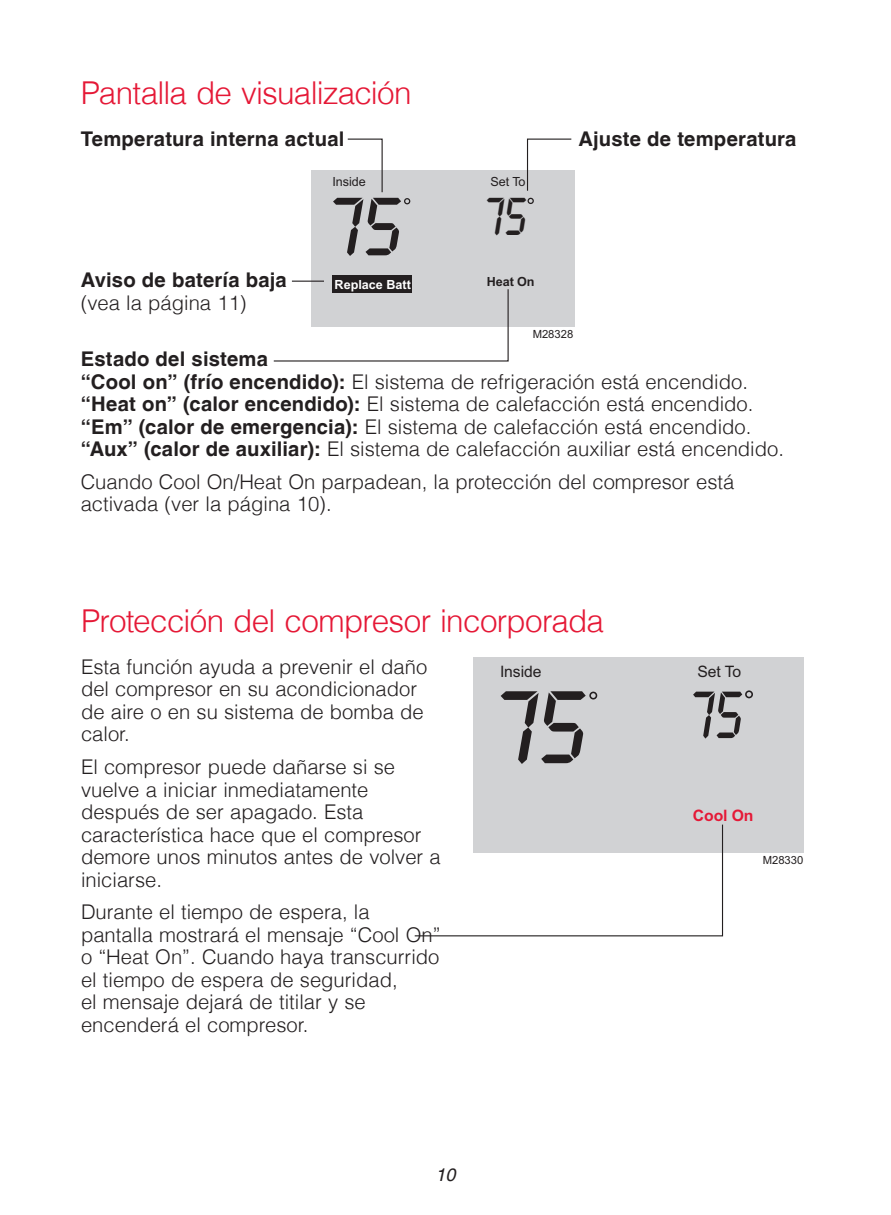
<style>
.page{position:relative;width:891px;height:1215px;background:#fff}
.page>*{position:absolute;margin:0;border:0;box-sizing:border-box;transform-origin:0 0}
.t1{font:108px "LCD Hwell";color:#231f20}
.t2{font:86.4px "LCD Hwell";color:#231f20}
.t3{font:300 31.5px "Helvetica LT";letter-spacing:-.025em;color:#e51836}
.t4{font:300 20.25px/22.5px "Helvetica LT";color:#231f20}
.t5{font:700 20.25px "Helvetica LT";letter-spacing:.01em;color:#231f20}
.t6{font:italic 18px "Helvetica LT";color:#231f20}
.t7{font:15.75px "Arial";letter-spacing:-.005em;color:#231f20}
.t8{font:700 15.75px "Arial";letter-spacing:-.005em;color:#e51836}
.t9{font:12.6px "Arial";letter-spacing:-.005em;color:#231f20}
.t10{font:700 12.6px "Arial";color:#fff}
.t11{font:700 12.6px "Arial";letter-spacing:-.005em;color:#231f20}
.t12{font:11.25px "Arial";color:#231f20}
.s1{font-weight:700}
</style>
<div class="page">
<div style="left:311px;top:170px;width:264px;height:157px;background:#d1d2d4"></div>
<svg style="left:404px;top:198px;width:6px;height:6px"></svg>
<svg style="left:528px;top:198px;width:6px;height:6px"></svg>
<div style="left:333px;top:276px;width:79px;height:17px;background:#231f20"></div>
<svg style="left:347px;top:138px;width:36px;height:55px"></svg>
<svg style="left:527px;top:138px;width:45px;height:53px"></svg>
<svg style="left:273px;top:288px;width:236px;height:74px"></svg>
<hr style="left:292px;top:281px;width:32px;height:1px;background:#231f20">
<div style="left:473px;top:657px;width:330px;height:196px;background:#d1d2d4"></div>
<div style="left:589px;top:692px;width:8px;height:8px;border:2px solid #231f20;border-radius:50%"></div>
<div style="left:745px;top:690px;width:8px;height:8px;border:2px solid #231f20;border-radius:50%"></div>
<svg style="left:414px;top:824px;width:310px;height:113px"></svg>
<h3 class="t3" style="left:81px;top:73px;width:332px">Pantalla de visualización</h3>
<p class="t5" style="left:81px;top:127px;width:265px">Temperatura interna actual</p>
<p class="t5" style="left:578px;top:127px;width:220px">Ajuste de temperatura</p>
<p class="t9" style="left:333px;top:174px;width:35px">Inside</p>
<p class="t9" style="left:491px;top:174px;width:37px">Set To</p>
<h2 class="t2" style="left:324px;top:185px;width:203px">75 <sup>75</sup></h2>
<p class="t10" style="left:335px;top:276px;width:78px">Replace Batt</p>
<p class="t5" style="left:81px;top:268px;width:208px">Aviso de batería baja</p>
<p class="t4" style="left:81px;top:291px;width:167px">(vea la página 11)</p>
<p class="t4" style="left:81px;top:348px;width:705px"><span class="s1">Estado del sistema<br>“Cool on” (frío encendido):</span> El sistema de refrigeración está encendido. <span class="s1">“Heat on” (calor encendido):</span> El sistema de calefacción está encendido. <span class="s1">“Em” (calor de emergencia):</span> El sistema de calefacción está encendido. <span class="s1">“Aux” (calor de auxiliar):</span> El sistema de calefacción auxiliar está encendido.</p>
<p class="t4" style="left:81px;top:470px;width:655px">Cuando Cool On/Heat On parpadean, la protección del compresor está activada (ver la página 10).</p>
<p class="t11" style="left:487px;top:274px;width:49px">Heat On</p>
<p class="t12" style="left:533px;top:327px;width:42px">M28328</p>
<h3 class="t3" style="left:81px;top:601px;width:524px">Protección del compresor incorporada</h3>
<p class="t4" style="left:81px;top:655px;width:348px">Esta función ayuda a prevenir el daño del compresor en su acondicionador de aire o en su sistema de bomba de calor.</p>
<p class="t4" style="left:81px;top:755px;width:361px">El compresor puede dañarse si se vuelve a iniciar inmediatamente después de ser apagado. Esta característica hace que el compresor demore unos minutos antes de volver a iniciarse.</p>
<p class="t4" style="left:81px;top:901px;width:361px">Durante el tiempo de espera, la pantalla mostrará el mensaje “Cool On” o “Heat On”. Cuando haya transcurrido el tiempo de espera de seguridad,<br>el mensaje dejará de titilar y se encenderá el compresor.</p>
<p class="t7" style="left:500px;top:661px;width:43px">Inside</p>
<p class="t7" style="left:697px;top:661px;width:45px">Set To</p>
<h1 class="t1" style="left:489px;top:675px;width:253px">75 <sup>75</sup></h1>
<p class="t8" style="left:693px;top:805px;width:62px">Cool On</p>
<p class="t12" style="left:763px;top:853px;width:42px">M28330</p>
<p class="t6" style="left:435px;top:1164px;width:22px">10</p>
</div>
